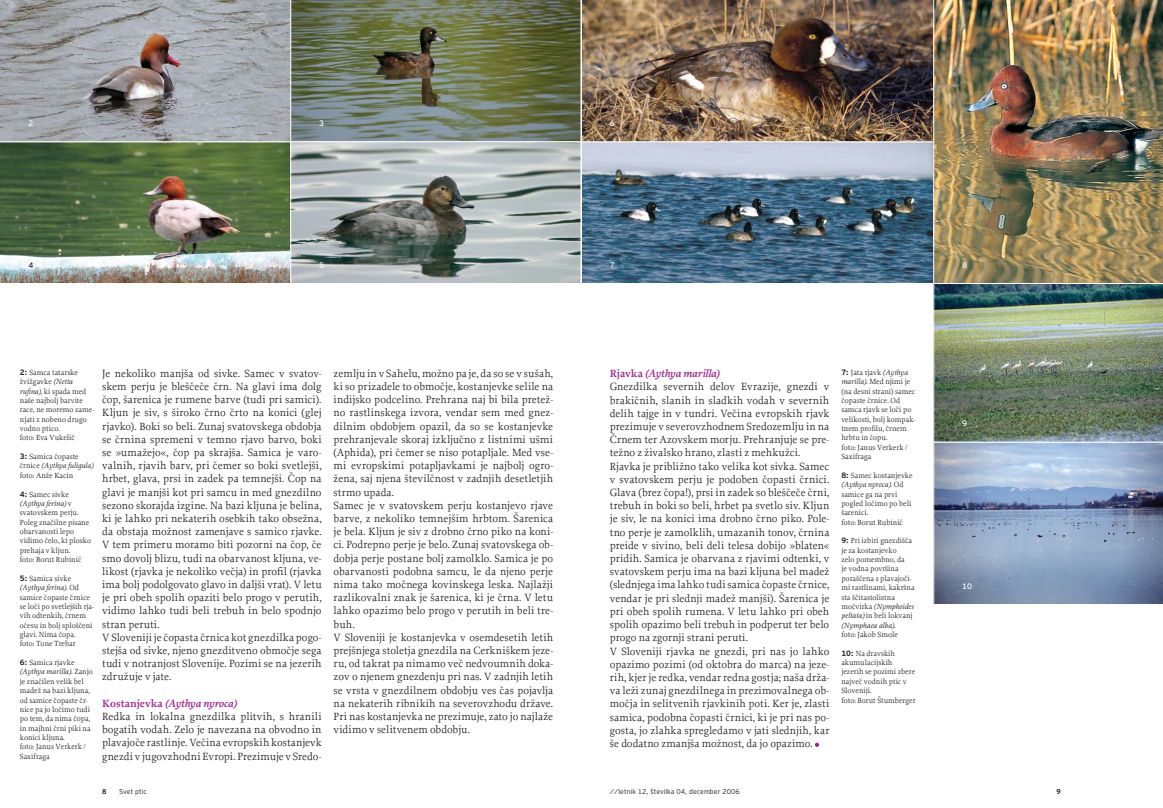
<style>
.page{position:relative;width:1163px;height:808px;background:#fff}
.page>*{position:absolute;margin:0;border:0;box-sizing:border-box;transform-origin:0 0}
.t1{font:11px/13.2px "Proforma";letter-spacing:.005em;color:#231f20}
.t2{font:500 8px "Interstate Regular Mono CE";color:#fff}
.t3{font:500 8px "Interstate Regular Mono CE";color:#231f20}
.t4{font:7.8px/9.4px "Proforma";color:#231f20}
.t5{font:300 7px "Interstate Light Mono CE";color:#231f20}
.t6{font:700 7px "Interstate Bold Mono CE";color:#231f20}
.s1{font-family:"Interstate Bold Mono CE";font-weight:700}
.s2{font-style:italic}
.s3{font-weight:700;color:#9f248f}
.s4{font-weight:700;font-style:italic;color:#9f248f}
</style>
<div class="page">
<svg style="left:291px;top:0;width:290px;height:141px;background:#6d765c"></svg>
<img style="left:292px;top:143px;width:640px;height:139px">
<img style="left:0;top:142px;width:290px;height:141px">
<div style="left:290px;top:141px;width:291px;height:143px;border:1px solid #fff"></div>
<div style="left:581px;top:141px;width:353px;height:143px;border:1px solid #fff"></div>
<img style="left:581px;top:0;width:352px;height:142px">
<svg style="left:0;top:0;width:291px;height:142px;background:#9fa1a4"></svg>
<img style="left:933px;top:0;width:229px;height:283px">
<img style="left:933px;top:283px;width:229px;height:322px">
<svg style="left:814px;top:743px;width:5px;height:4px"></svg>
<p class="t2" style="left:28px;top:120px;width:6px">2</p>
<p class="t2" style="left:319px;top:120px;width:6px">3</p>
<p class="t2" style="left:609px;top:120px;width:6px">6</p>
<p class="t2" style="left:319px;top:262px;width:6px">5</p>
<p class="t2" style="left:961px;top:262px;width:6px">8</p>
<p class="t3" style="left:28px;top:262px;width:6px">4</p>
<p class="t2" style="left:609px;top:262px;width:6px">7</p>
<p class="t4" style="left:20px;top:368px;width:76px"><span class="s1">2:</span> Samca tatarske žvižgavke <span class="s2">(Netta rufina)</span>, ki spada med naše najbolj barvite race, ne moremo zame&shy;njati z nobeno drugo vodno ptico.<br>foto: Eva Vukelič</p>
<p class="t4" style="left:20px;top:452px;width:75px"><span class="s1">3:</span> Samica čopaste črnice <span class="s2">(Aythya fuligula) </span>foto: Anže Kacin</p>
<p class="t4" style="left:20px;top:490px;width:73px"><span class="s1">4:</span> Samec sivke <span class="s2">(Aythya ferina)</span> v svatovskem perju.<br>Poleg značilne pisane obarvanosti lepo vidimo čelo, ki plosko prehaja v kljun.<br>foto: Borut Rubinić</p>
<p class="t4" style="left:20px;top:574px;width:76px"><span class="s1">5:</span> Samica sivke <span class="s2">(Aythya ferina)</span>. Od samice čopaste črnice se loči po svetlejših rja&shy;vih odtenkih, črnem očesu in bolj sploščeni glavi. Nima čopa.<br>foto: Tone Trebar</p>
<p class="t4" style="left:20px;top:658px;width:74px"><span class="s1">6:</span> Samica rjavke <span class="s2">(Aythya marilla)</span>. Zanjo je značilen velik bel madež na bazi kljuna, od samice čopaste čr&shy;nice pa jo ločimo tudi po tem, da nima čopa, in majhni črni piki na konici kljuna.<br>foto: Janus Verkerk /<br>Saxifraga</p>
<p class="t1" style="left:102px;top:367px;width:221px">Je nekoliko manjša od sivke. Samec v svatov&shy;skem perju je bleščeče črn. Na glavi ima dolg čop, šarenica je rumene barve (tudi pri samici).<br>Kljun je siv, s široko črno črto na konici (glej rjavko). Boki so beli. Zunaj svatovskega obdobja se črnina spremeni v temno rjavo barvo, boki se »umažejo«, čop pa skrajša. Samica je varo&shy;valnih, rjavih barv, pri čemer so boki svetlejši, hrbet, glava, prsi in zadek pa temnejši. Čop na glavi je manjši kot pri samcu in med gnezdilno sezono skorajda izgine. Na bazi kljuna je belina, ki je lahko pri nekaterih osebkih tako obsežna, da obstaja možnost zamenjave s samico rjavke.<br>V tem primeru moramo biti pozorni na čop, če smo dovolj blizu, tudi na obarvanost kljuna, ve&shy;likost (rjavka je nekoliko večja) in profil (rjavka ima bolj podolgovato glavo in daljši vrat). V letu je pri obeh spolih opaziti belo progo v perutih, vidimo lahko tudi beli trebuh in belo spodnjo stran peruti.<br>V Sloveniji je čopasta črnica kot gnezdilka pogo&shy;stejša od sivke, njeno gnezditveno območje sega tudi v notranjost Slovenije. Pozimi se na jezerih združuje v jate.</p>
<p class="t1" style="left:102px;top:697px;width:221px"><span class="s3">Kostanjevka</span> <span class="s4">(Aythya nyroca)<br></span>Redka in lokalna gnezdilka plitvih, s hranili bogatih vodah. Zelo je navezana na obvodno in plavajoče rastlinje. Večina evropskih kostanjevk gnezdi v jugovzhodni Evropi. Prezimuje v Sredo-</p>
<p class="t1" style="left:333px;top:367px;width:221px">zemlju in v Sahelu, možno pa je, da so se v sušah, ki so prizadele to območje, kostanjevke selile na indijsko podcelino. Prehrana naj bi bila pretež&shy;no rastlinskega izvora, vendar sem med gnez&shy;dilnim obdobjem opazil, da so se kostanjevke prehranjevale skoraj izključno z listnimi ušmi (Aphida), pri čemer se niso potapljale. Med vse&shy;mi evropskimi potapljavkami je najbolj ogro&shy;žena, saj njena številčnost v zadnjih desetletjih strmo upada.<br>Samec je v svatovskem perju kostanjevo rjave barve, z nekoliko temnejšim hrbtom. Šarenica je bela. Kljun je siv z drobno črno piko na koni&shy;ci. Podrepno perje je belo. Zunaj svatovskega ob&shy;dobja perje postane bolj zamolklo. Samica je po obarvanosti podobna samcu, le da njeno perje nima tako močnega kovinskega leska. Najlažji razlikovalni znak je šarenica, ki je črna. V letu lahko opazimo belo progo v perutih in beli tre&shy;buh.<br>V Sloveniji je kostanjevka v osemdesetih letih prejšnjega stoletja gnezdila na Cerkniškem jeze&shy;ru, od takrat pa nimamo več nedvoumnih doka&shy;zov o njenem gnezdenju pri nas. V zadnjih letih se vrsta v gnezdilnem obdobju ves čas pojavlja na nekaterih ribnikih na severovzhodu države.<br>Pri nas kostanjevka ne prezimuje, zato jo najlaže vidimo v selitvenem obdobju.</p>
<p class="t1" style="left:609px;top:368px;width:221px"><span class="s3">Rjavka</span> <span class="s4">(Aythya marilla)<br></span>Gnezdilka severnih delov Evrazije, gnezdi v brakičnih, slanih in sladkih vodah v severnih delih tajge in v tundri. Večina evropskih rjavk prezimuje v severovzhodnem Sredozemlju in na Črnem ter Azovskem morju. Prehranjuje se pre&shy;težno z živalsko hrano, zlasti z mehkužci.<br>Rjavka je približno tako velika kot sivka. Samec v svatovskem perju je podoben čopasti črnici.<br>Glava (brez čopa!), prsi in zadek so bleščeče črni, trebuh in boki so beli, hrbet pa svetlo siv. Kljun je siv, le na konici ima drobno črno piko. Pole&shy;tno perje je zamolklih, umazanih tonov, črnina preide v sivino, beli deli telesa dobijo »blaten« pridih. Samica je obarvana z rjavimi odtenki, v svatovskem perju ima na bazi kljuna bel madež (slednjega ima lahko tudi samica čopaste črnice, vendar je pri slednji madež manjši). Šarenica je pri obeh spolih rumena. V letu lahko pri obeh spolih opazimo beli trebuh in podperut ter belo progo na zgornji strani peruti.<br>V Sloveniji rjavka ne gnezdi, pri nas jo lahko opazimo pozimi (od oktobra do marca) na jeze&shy;rih, kjer je redka, vendar redna gostja; naša drža&shy;va leži zunaj gnezdilnega in prezimovalnega ob&shy;močja in selitvenih rjavkinih poti. Ker je, zlasti samica, podobna čopasti črnici, ki je pri nas po&shy;gosta, jo zlahka spregledamo v jati slednjih, kar še dodatno zmanjša možnost, da jo opazimo.</p>
<p class="t4" style="left:841px;top:368px;width:76px"><span class="s1">7:</span> Jata rjavk <span class="s2">(Aythya marilla)</span>. Med njimi je (na desni strani) samec čopaste črnice. Od samca rjavk se loči po velikosti, bolj kompak&shy;tnem profilu, črnem hrbtu in čopu.<br>foto: Janus Verkerk /<br>Saxifraga</p>
<p class="t4" style="left:841px;top:471px;width:73px"><span class="s1">8:</span> Samec kostanjevke <span class="s2">(Aythya nyroca)</span>. Od samice ga na prvi pogled ločimo po beli šarenici.<br>foto: Borut Rubinić</p>
<p class="t4" style="left:841px;top:537px;width:75px"><span class="s1">9:</span> Pri izbiri gnezdišča je za kostanjevko<br>zelo pomembno, da<br>je vodna površina poraščena s plavajoči&shy;mi rastlinami, kakršna sta ščitastolistna močvirka <span class="s2">(Nymphoides peltata)</span> in beli lokvanj <span class="s2">(Nymphaea alba).</span></p>
<p class="t4" style="left:841px;top:630px;width:58px">foto: Jakob Smole</p>
<p class="t4" style="left:841px;top:649px;width:76px"><span class="s1">10:</span> Na dravskih akumulacijskih jezerih se pozimi zbere največ vodnih ptic v<br>Sloveniji.<br>foto: Borut Štumberger</p>
<p class="t2" style="left:961px;top:421px;width:6px">9</p>
<p class="t2" style="left:961px;top:583px;width:11px">10</p>
<p class="t6" style="left:102px;top:789px;width:6px">8</p>
<p class="t5" style="left:119px;top:789px;width:29px">Svet ptic</p>
<p class="t5" style="left:609px;top:789px;width:131px">//letnik 12, številka 04, december 2006</p>
<p class="t6" style="left:1056px;top:789px;width:6px">9</p>
</div>
